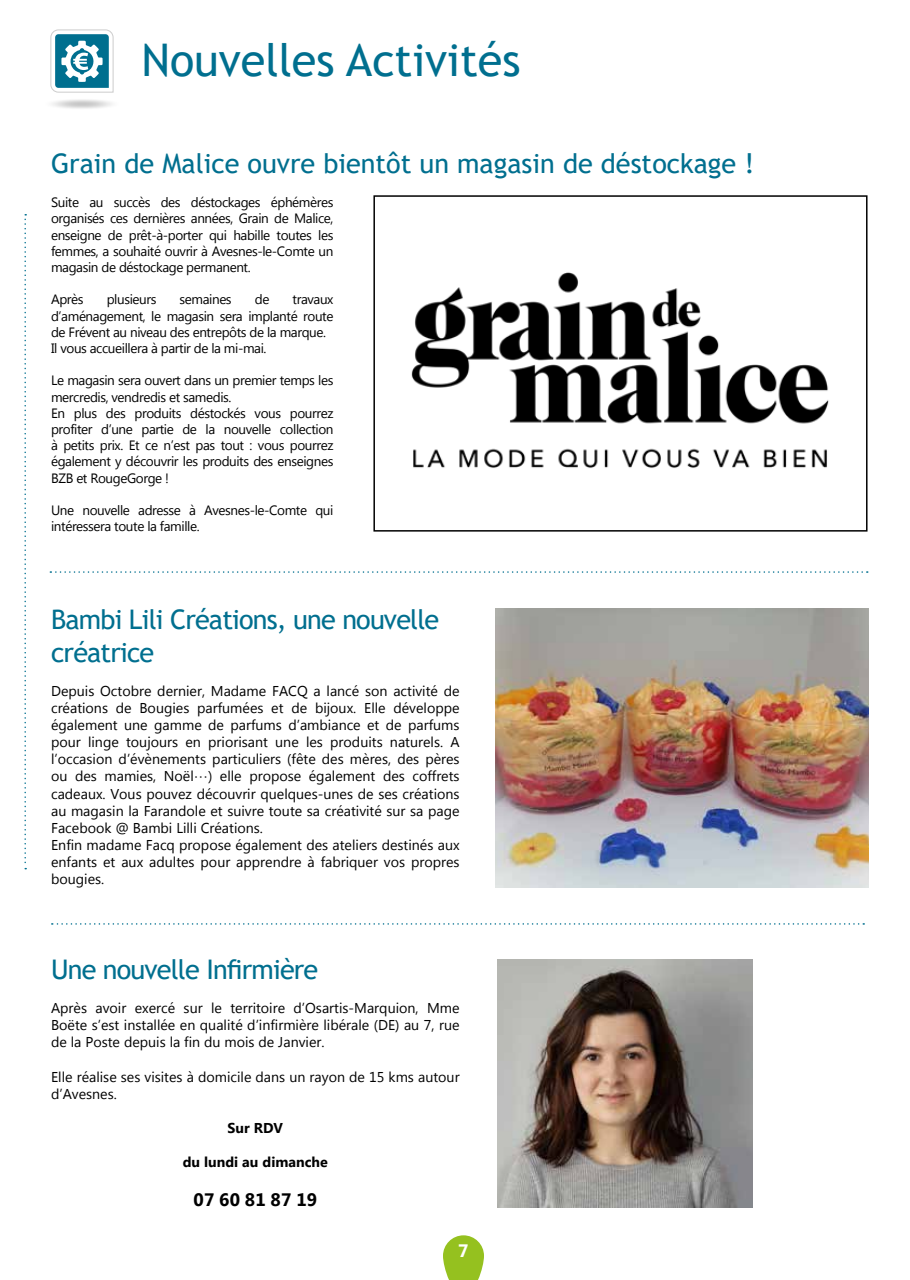
<style>
.page{position:relative;width:910px;height:1280px;background:#fff}
.page>*{position:absolute;margin:0;border:0;box-sizing:border-box;transform-origin:0 0}
.t1{font:45px "Trebuchet MS";color:#006f8f}
.t2{font:27px/32.4px "Trebuchet MS";letter-spacing:-.03em;color:#006f8f}
.t3{font:27px "Trebuchet MS";color:#006f8f}
.t4{font:700 18px "Microsoft New Tai Lue";color:#000}
.t5{font:700 18px "Microsoft New Tai Lue";color:#fff}
.t6{font:14.25px/17.1px "Microsoft New Tai Lue";color:#000}
.t7{font:700 14.25px "Microsoft New Tai Lue";color:#000}
.t8{font:13.5px/16.2px "Microsoft New Tai Lue";letter-spacing:-.03em;color:#000}
</style>
<div class="page">
<svg style="left:52px;top:923px;width:812px;height:2px"></svg>
<svg style="left:51px;top:30px;width:62px;height:62px"></svg>
<svg style="left:50px;top:571px;width:818px;height:2px"></svg>
<svg style="left:24px;top:214px;width:2px;height:655px"></svg>
<img style="left:497px;top:959px;width:256px;height:249px">
<img style="left:411px;top:272px;width:418px;height:196px">
<div style="left:373px;top:195px;width:494px;height:337px;border:2px solid #000"></div>
<img style="left:496px;top:608px;width:372px;height:280px">
<svg style="left:443px;top:1235px;width:41px;height:45px;background:#a6cb43"></svg>
<h1 class="t1" style="left:141px;top:32px;width:381px">Nouvelles Activités</h1>
<h2 class="t3" style="left:51px;top:146px;width:705px">Grain de Malice ouvre bientôt un magasin de déstockage !</h2>
<p class="t8" style="left:51px;top:195px;width:284px;text-align:justify">Suite au succès des déstockages éphémères organisés ces dernières années, Grain de Malice, enseigne de prêt-à-porter qui habille toutes les femmes, a souhaité ouvrir à Avesnes-le-Comte un magasin de déstockage permanent.</p>
<p class="t8" style="left:51px;top:293px;width:34px">Après</p>
<p class="t8" style="left:107px;top:293px;width:51px">plusieurs</p>
<p class="t8" style="left:180px;top:293px;width:54px">semaines</p>
<p class="t8" style="left:255px;top:293px;width:16px">de</p>
<p class="t8" style="left:51px;top:293px;width:284px;text-indent:241px">travaux d’aménagement, le magasin sera implanté route de Frévent au niveau des entrepôts de la marque.<br>Il vous accueillera à partir de la mi-mai.</p>
<p class="t8" style="left:51px;top:374px;width:284px">Le magasin sera ouvert dans un premier temps les mercredis, vendredis et samedis.<br>En plus des produits déstockés vous pourrez profiter d’une partie de la nouvelle collection à petits prix. Et ce n’est pas tout : vous pourrez également y découvrir les produits des enseignes BZB et RougeGorge !</p>
<p class="t8" style="left:51px;top:503px;width:284px">Une nouvelle adresse à Avesnes-le-Comte qui intéressera toute la famille.</p>
<h2 class="t2" style="left:51px;top:603px;width:390px">Bambi Lili Créations, une nouvelle créatrice</h2>
<p class="t6" style="left:51px;top:683px;width:410px">Depuis Octobre dernier, Madame FACQ a lancé son activité de créations de Bougies parfumées et de bijoux. Elle développe également une gamme de parfums d’ambiance et de parfums pour linge toujours en priorisant une les produits naturels. A l’occasion d’évènements particuliers (fête des mères, des pères ou des mamies, Noël…) elle propose également des coffrets cadeaux. Vous pouvez découvrir quelques-unes de ses créations au magasin la Farandole et suivre toute sa créativité sur sa page Facebook @ Bambi Lilli Créations.<br>Enfin madame Facq propose également des ateliers destinés aux enfants et aux adultes pour apprendre à fabriquer vos propres bougies.</p>
<h2 class="t2" style="left:51px;top:953px;width:269px">Une nouvelle Infirmière</h2>
<p class="t6" style="left:51px;top:1001px;width:410px;text-align:justify">Après avoir exercé sur le territoire d’Osartis-Marquion, Mme Boëte s’est installée en qualité d’infirmière libérale (DE) au 7, rue de la Poste depuis la fin du mois de Janvier.</p>
<p class="t6" style="left:51px;top:1069px;width:410px">Elle réalise ses visites à domicile dans un rayon de 15 kms autour d’Avesnes.</p>
<p class="t7" style="left:228px;top:1120px;width:57px">Sur RDV</p>
<p class="t7" style="left:183px;top:1154px;width:147px">du lundi au dimanche</p>
<p class="t4" style="left:194px;top:1189px;width:125px">07 60 81 87 19</p>
<p class="t5" style="left:458px;top:1240px;width:12px">7</p>
</div>
